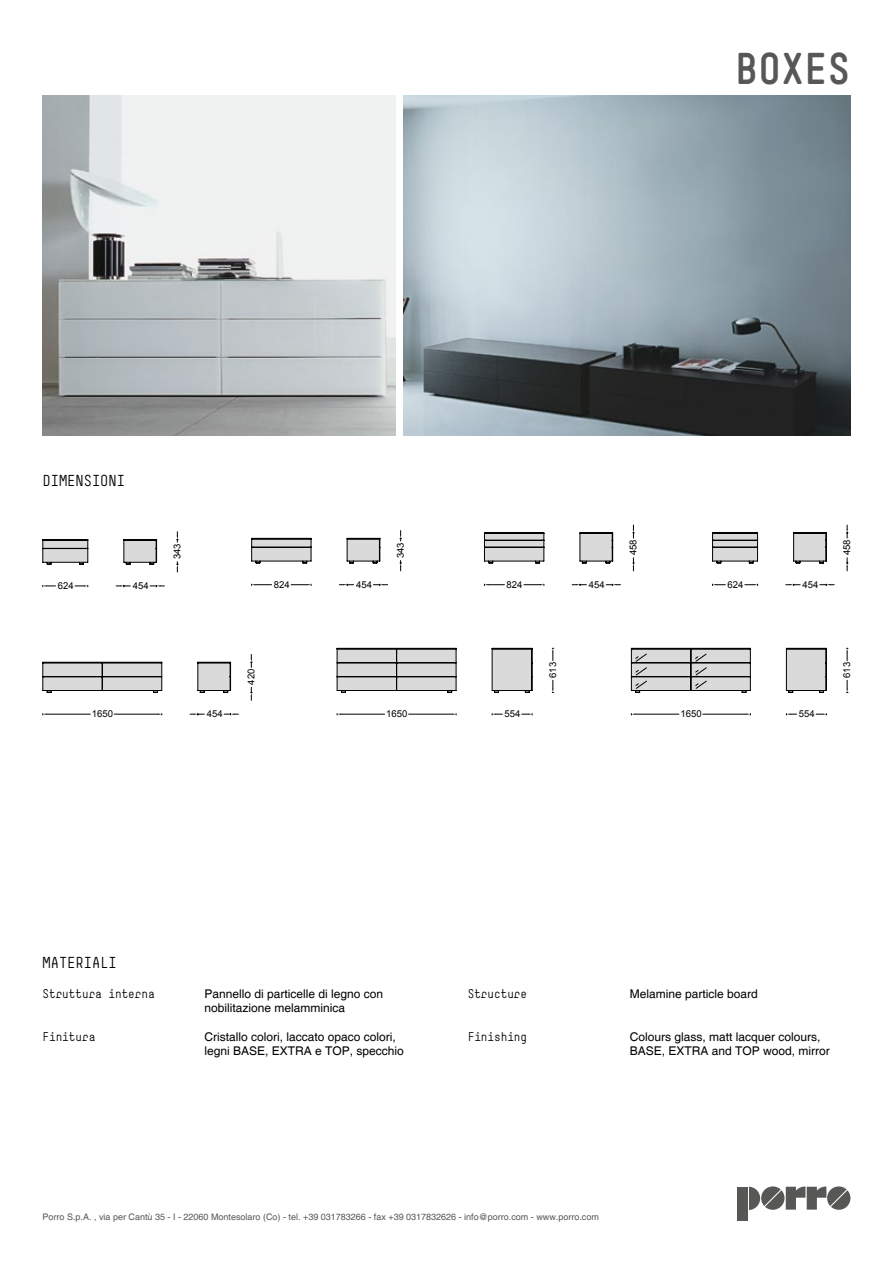
<style>
.page{position:relative;width:893px;height:1263px;background:#fff}
.page>*{position:absolute;margin:0;border:0;box-sizing:border-box;transform-origin:0 0}
.t1{font:700 42px "Simple";color:#575756}
.t2{font:15px "Simple";color:#000}
.t3{font:12px/14.4px "Helvetica";color:#000}
.t4{font:12px "Simple";color:#000}
.t5{font:9.6px "Arial";color:#020203}
.t6{font:9px "Helvetica";color:#575756}
</style>
<div class="page">
<hr style="left:47px;top:714px;width:43px;height:1px;background:#020203">
<hr style="left:114px;top:714px;width:44px;height:1px;background:#020203">
<svg style="left:42px;top:662px;width:120px;height:31px;background:#bababb"></svg>
<svg style="left:190px;top:713px;width:14px;height:2px"></svg>
<svg style="left:224px;top:713px;width:14px;height:2px"></svg>
<svg style="left:251px;top:687px;width:1px;height:13px"></svg>
<svg style="left:251px;top:654px;width:1px;height:13px"></svg>
<svg style="left:197px;top:662px;width:34px;height:31px"></svg>
<svg style="left:43px;top:585px;width:13px;height:2px"></svg>
<svg style="left:75px;top:585px;width:14px;height:2px"></svg>
<svg style="left:116px;top:585px;width:14px;height:2px"></svg>
<svg style="left:150px;top:585px;width:14px;height:2px"></svg>
<svg style="left:42px;top:539px;width:115px;height:26px"></svg>
<img style="left:404px;top:96px;width:446px;height:340px">
<div style="left:738px;top:1186px;width:10px;height:34px;background:#575756"></div>
<svg style="left:749px;top:1186px;width:101px;height:24px"></svg>
<img style="left:43px;top:96px;width:352px;height:340px">
<svg style="left:251px;top:584px;width:21px;height:2px"></svg>
<svg style="left:291px;top:584px;width:21px;height:2px"></svg>
<svg style="left:339px;top:584px;width:15px;height:2px"></svg>
<svg style="left:373px;top:584px;width:15px;height:2px"></svg>
<svg style="left:251px;top:538px;width:129px;height:26px"></svg>
<svg style="left:484px;top:584px;width:20px;height:2px"></svg>
<svg style="left:524px;top:584px;width:21px;height:2px"></svg>
<svg style="left:572px;top:584px;width:14px;height:2px"></svg>
<svg style="left:606px;top:584px;width:14px;height:2px"></svg>
<svg style="left:633px;top:558px;width:1px;height:13px"></svg>
<svg style="left:633px;top:525px;width:1px;height:13px"></svg>
<svg style="left:484px;top:532px;width:129px;height:32px"></svg>
<svg style="left:712px;top:584px;width:13px;height:2px"></svg>
<svg style="left:745px;top:584px;width:13px;height:2px"></svg>
<svg style="left:786px;top:584px;width:14px;height:2px"></svg>
<svg style="left:820px;top:584px;width:14px;height:2px"></svg>
<svg style="left:846px;top:558px;width:2px;height:13px"></svg>
<svg style="left:846px;top:525px;width:2px;height:13px"></svg>
<svg style="left:712px;top:532px;width:115px;height:32px"></svg>
<hr style="left:341px;top:714px;width:44px;height:1px;background:#020203">
<hr style="left:409px;top:714px;width:43px;height:1px;background:#020203">
<svg style="left:492px;top:713px;width:10px;height:2px"></svg>
<svg style="left:522px;top:713px;width:11px;height:2px"></svg>
<svg style="left:552px;top:680px;width:2px;height:13px"></svg>
<svg style="left:552px;top:648px;width:2px;height:13px"></svg>
<svg style="left:337px;top:648px;width:196px;height:45px"></svg>
<hr style="left:635px;top:714px;width:44px;height:1px;background:#020203">
<hr style="left:703px;top:714px;width:43px;height:1px;background:#020203">
<svg style="left:786px;top:713px;width:11px;height:2px"></svg>
<svg style="left:816px;top:713px;width:11px;height:2px"></svg>
<svg style="left:846px;top:680px;width:2px;height:13px"></svg>
<svg style="left:846px;top:648px;width:2px;height:13px"></svg>
<svg style="left:631px;top:648px;width:196px;height:45px"></svg>
<h1 class="t1" style="left:735px;top:43px;width:117px">BOXES</h1>
<p class="t2" style="left:43px;top:472px;width:84px">DIMENSIONI</p>
<p class="t5" style="left:171px;top:559px;width:17px;rotate:-90deg">343</p>
<p class="t5" style="left:394px;top:558px;width:17px;rotate:-90deg">343</p>
<p class="t5" style="left:627px;top:555px;width:17px;rotate:-90deg">458</p>
<p class="t5" style="left:841px;top:555px;width:17px;rotate:-90deg">458</p>
<p class="t5" style="left:58px;top:579px;width:17px">624</p>
<p class="t5" style="left:133px;top:579px;width:17px">454</p>
<p class="t5" style="left:274px;top:578px;width:17px">824</p>
<p class="t5" style="left:356px;top:578px;width:17px">454</p>
<p class="t5" style="left:507px;top:578px;width:17px">824</p>
<p class="t5" style="left:589px;top:578px;width:17px">454</p>
<p class="t5" style="left:728px;top:578px;width:17px">624</p>
<p class="t5" style="left:803px;top:578px;width:17px">454</p>
<p class="t5" style="left:245px;top:685px;width:17px;rotate:-90deg">420</p>
<p class="t5" style="left:546px;top:678px;width:17px;rotate:-90deg">613</p>
<p class="t5" style="left:841px;top:678px;width:17px;rotate:-90deg">613</p>
<p class="t5" style="left:92px;top:708px;width:23px">1650</p>
<p class="t5" style="left:207px;top:708px;width:17px">454</p>
<p class="t5" style="left:386px;top:708px;width:23px">1650</p>
<p class="t5" style="left:505px;top:708px;width:17px">554</p>
<p class="t5" style="left:680px;top:708px;width:23px">1650</p>
<p class="t5" style="left:799px;top:708px;width:17px">554</p>
<p class="t2" style="left:43px;top:954px;width:76px">MATERIALI</p>
<p class="t4" style="left:43px;top:986px;width:114px">Struttura interna</p>
<p class="t3" style="left:205px;top:987px;width:180px">Pannello di particelle di legno con nobilitazione melamminica</p>
<p class="t4" style="left:43px;top:1029px;width:54px">Finitura</p>
<p class="t3" style="left:205px;top:1030px;width:201px">Cristallo colori, laccato opaco colori, legni BASE, EXTRA e TOP, specchio</p>
<p class="t4" style="left:468px;top:986px;width:61px">Structure</p>
<p class="t3" style="left:630px;top:987px;width:130px">Melamine particle board</p>
<p class="t4" style="left:468px;top:1029px;width:61px">Finishing</p>
<p class="t3" style="left:630px;top:1030px;width:202px">Colours glass, matt lacquer colours,<br>BASE, EXTRA and TOP wood, mirror</p>
<p class="t6" style="left:43px;top:1211px;width:558px">Porro S.p.A. , via per Cantù 35 - I - 22060 Montesolaro (Co) - tel. +39 031783266 - fax +39 0317832626 - info@porro.com - www.porro.com</p>
</div>
